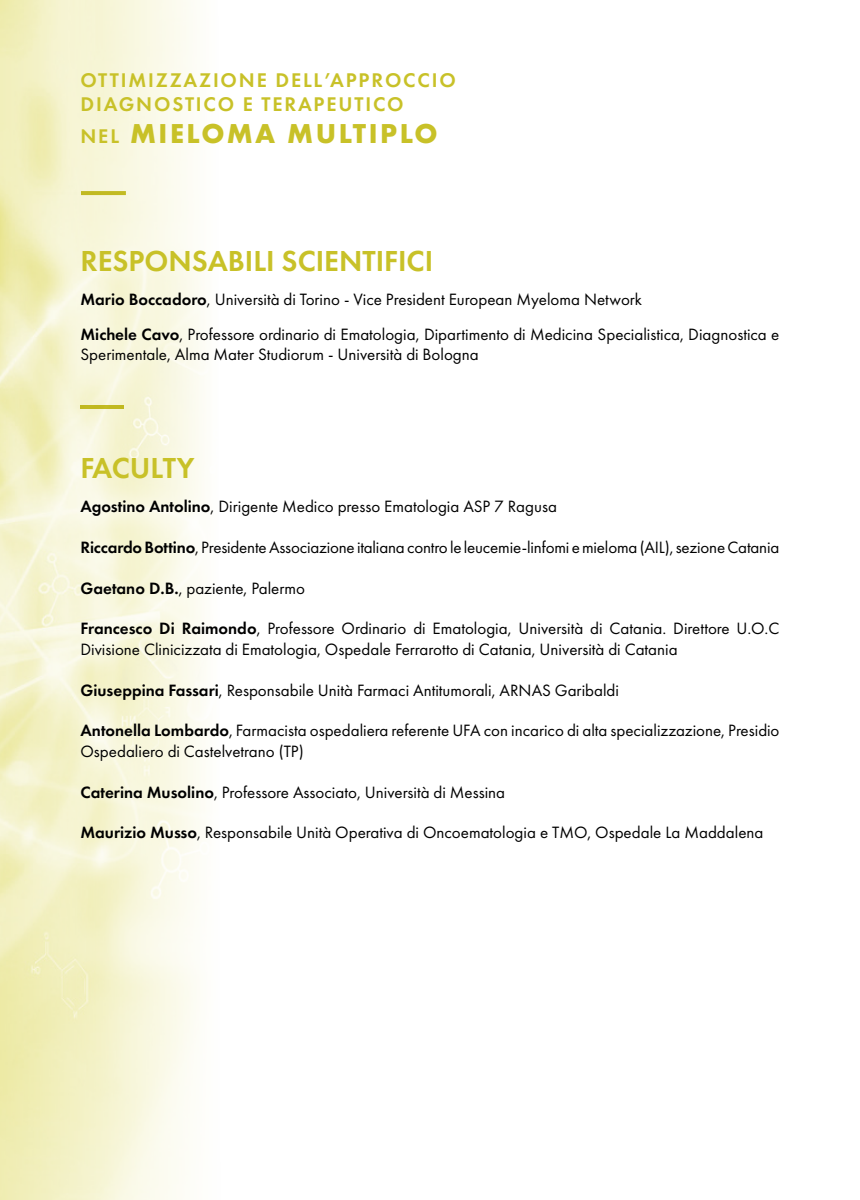
<style>
.page{position:relative;width:860px;height:1200px;background:#fff}
.page>*{position:absolute;margin:0;border:0;box-sizing:border-box;transform-origin:0 0}
.t1{font:600 30px "Futura PT";color:#c8c128}
.t2{font:700 28.4px "Futura PT";letter-spacing:.09em;color:#c8c128}
.t3{font:600 20.5px/24.6px "Futura PT";letter-spacing:.09em;color:#c8c128}
.t4{font:17px/20.4px "Futura PT";color:#000}
.s1{font-weight:600;font-size:20.5px}
.s2{font-weight:600}
</style>
<div class="page">
<img style="left:0;top:0;width:204px;height:1200px">
<svg style="left:36px;top:405px;width:88px;height:4px"></svg>
<svg style="left:35px;top:191px;width:91px;height:4px"></svg>
<p class="t3" style="left:80px;top:67px;width:377px">OTTIMIZZAZIONE DELL’APPROCCIO<br>DIAGNOSTICO E TERAPEUTICO</p>
<p class="t2" style="left:80px;top:115px;width:359px"><span class="s1">NEL</span> MIELOMA MULTIPLO</p>
<p class="t1" style="left:80px;top:242px;width:354px">RESPONSABILI SCIENTIFICI</p>
<p class="t4" style="left:80px;top:289px;width:563px"><span class="s2">Mario Boccadoro</span>, Università di Torino - Vice President European Myeloma Network</p>
<p class="t4" style="left:80px;top:324px;width:701px"><span class="s2">Michele Cavo</span>, Professore ordinario di Ematologia, Dipartimento di Medicina Specialistica, Diagnostica e<br>Sperimentale, Alma Mater Studiorum - Università di Bologna</p>
<p class="t1" style="left:80px;top:449px;width:116px">FACULTY</p>
<p class="t4" style="left:80px;top:496px;width:478px"><span class="s2">Agostino Antolino</span>, Dirigente Medico presso Ematologia ASP 7 Ragusa</p>
<p class="t4" style="left:80px;top:537px;width:700px"><span class="s2">Riccardo Bottino</span>, Presidente Associazione italiana contro le leucemie-linfomi e mieloma (AIL), sezione Catania</p>
<p class="t4" style="left:80px;top:578px;width:226px"><span class="s2">Gaetano D.B.</span>, paziente, Palermo</p>
<p class="t4" style="left:80px;top:619px;width:701px"><span class="s2">Francesco Di Raimondo</span>, Professore Ordinario di Ematologia, Università di Catania. Direttore U.O.C<br>Divisione Clinicizzata di Ematologia, Ospedale Ferrarotto di Catania, Università di Catania</p>
<p class="t4" style="left:80px;top:680px;width:540px"><span class="s2">Giuseppina Fassari</span>, Responsabile Unità Farmaci Antitumorali, ARNAS Garibaldi</p>
<p class="t4" style="left:80px;top:721px;width:701px"><span class="s2">Antonella Lombardo</span>, Farmacista ospedaliera referente UFA con incarico di alta specializzazione, Presidio<br>Ospedaliero di Castelvetrano (TP)</p>
<p class="t4" style="left:80px;top:782px;width:426px"><span class="s2">Caterina Musolino</span>, Professore Associato, Università di Messina</p>
<p class="t4" style="left:80px;top:823px;width:684px"><span class="s2">Maurizio Musso</span>, Responsabile Unità Operativa di Oncoematologia e TMO, Ospedale La Maddalena</p>
</div>
